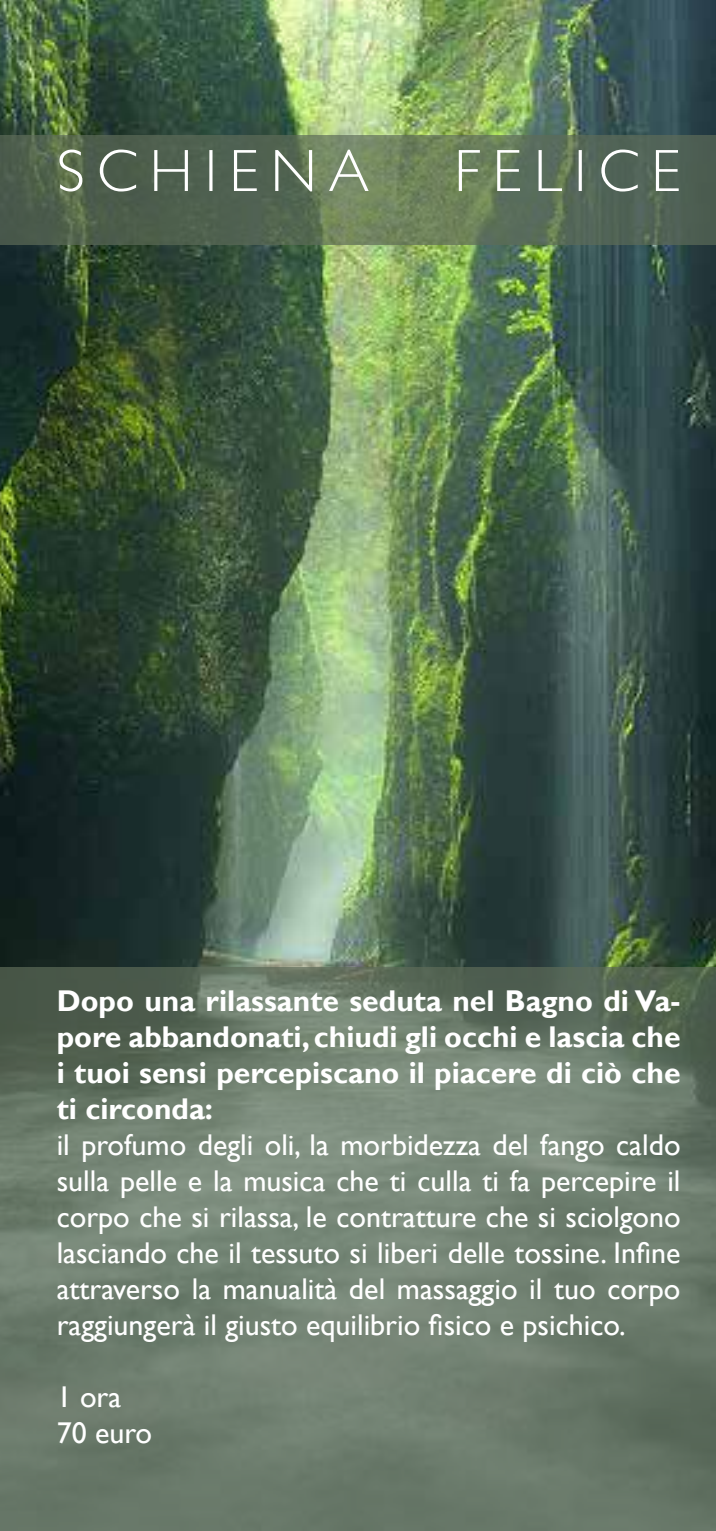
<style>
.page{position:relative;width:716px;height:1531px;background:#fff}
.page>*{position:absolute;margin:0;border:0;box-sizing:border-box;transform-origin:0 0}
.t1{font:300 60px "Gill Sans";letter-spacing:.2em;color:#fff}
.t2{font:30px/36px "Gill Sans";color:#fff;text-align:justify}
.t3{font:700 30px/36px "Gill Sans";color:#fff;text-align:justify}
</style>
<div class="page">
<img style="left:0;top:0;width:716px;height:968px">
<svg style="left:0;top:135px;width:716px;height:109px;background:#596c55"></svg>
<svg style="left:0;top:968px;width:716px;height:563px;background:#6c7c6c"></svg>
<h1 class="t1" style="left:57px;top:136px;width:314px">SCHIENA</h1>
<h1 class="t1" style="left:454px;top:136px;width:228px">FELICE</h1>
<p class="t3" style="left:57px;top:983px;width:625px">Dopo una rilassante seduta nel Bagno di Va&shy;pore abbandonati, chiudi gli occhi e lascia che i tuoi sensi percepiscano il piacere di ciò che ti circonda:</p>
<p class="t2" style="left:57px;top:1127px;width:625px">il profumo degli oli, la morbidezza del fango caldo sulla pelle e la musica che ti culla ti fa percepire il corpo che si rilassa, le contratture che si sciolgono lasciando che il tessuto si liberi delle tossine. Infine attraverso la manualità del massaggio il tuo corpo raggiungerà il giusto equilibrio fisico e psichico.</p>
<p class="t2" style="left:57px;top:1379px;width:97px">1 ora<br>70 euro</p>
</div>
